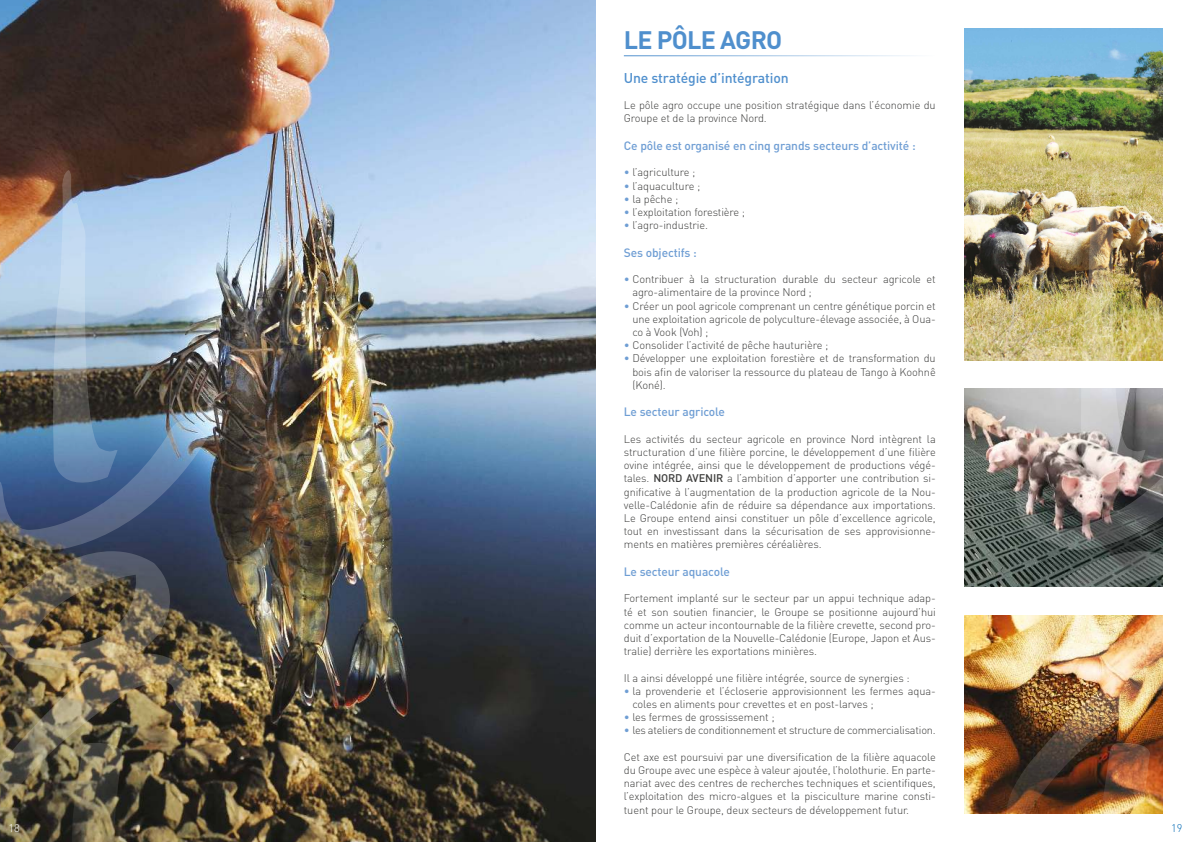
<style>
.page{position:relative;width:1191px;height:842px;background:#fff}
.page>*{position:absolute;margin:0;border:0;box-sizing:border-box;transform-origin:0 0}
.t1{font:700 25px "DIN";letter-spacing:-.03em;color:#4f8fcd}
.t2{font:500 14px "DIN";letter-spacing:-.01em;color:#4f8fcd}
.t3{font:500 12px "DIN";letter-spacing:-.01em;color:#6f9ed4}
.t4{font:300 11px/13.2px "DIN";letter-spacing:-.01em;color:#3c3c3b;text-align:justify}
.t5{font:300 11px "DIN";color:#0069b4}
.t6{font:300 11px "DIN";color:#fff}
.s1{color:#6f9ed4}
.s2{font-weight:500}
</style>
<div class="page">
<img style="left:964px;top:28px;width:198px;height:332px">
<img style="left:964px;top:615px;width:41px;height:199px">
<img style="left:964px;top:388px;width:41px;height:199px">
<img style="left:1005px;top:170px;width:158px;height:644px">
<hr style="left:624px;top:55px;width:311px;height:1px;background:#4f8fcd">
<img style="left:0;top:0;width:595px;height:842px">
<img style="left:0;top:170px;width:208px;height:672px">
<p class="t6" style="left:9px;top:822px;width:13px">18</p>
<h1 class="t1" style="left:624px;top:25px;width:160px">LE PÔLE AGRO</h1>
<p class="t2" style="left:624px;top:71px;width:166px">Une stratégie d’intégration</p>
<p class="t4" style="left:624px;top:99px;width:313px">Le pôle agro occupe une position stratégique dans l’économie du<br>Groupe et de la province Nord.</p>
<p class="t3" style="left:624px;top:140px;width:293px">Ce pôle est organisé en cinq grands secteurs d’activité :</p>
<p class="t4" style="left:624px;top:166px;width:73px"><span class="s1">•</span> l’agriculture ;</p>
<p class="t4" style="left:624px;top:179px;width:78px"><span class="s1">•</span> l’aquaculture ;</p>
<p class="t4" style="left:624px;top:192px;width:56px"><span class="s1">•</span> la pêche ;</p>
<p class="t4" style="left:624px;top:206px;width:123px"><span class="s1">•</span> l’exploitation forestière ;</p>
<p class="t4" style="left:624px;top:219px;width:86px"><span class="s1">•</span> l’agro-industrie.</p>
<p class="t3" style="left:624px;top:247px;width:74px">Ses objectifs :</p>
<p class="t4" style="left:632px;top:273px;width:305px;text-indent:-9px"><span class="s1">•</span> Contribuer à la structuration durable du secteur agricole et agro-alimentaire de la province Nord ;</p>
<p class="t4" style="left:632px;top:299px;width:305px;text-indent:-9px"><span class="s1">•</span> Créer un pool agricole comprenant un centre génétique porcin et une exploitation agricole de polyculture-élevage associée, à Oua&shy;co à Vook (Voh) ;</p>
<p class="t4" style="left:624px;top:339px;width:206px"><span class="s1">•</span> Consolider l’activité de pêche hauturière ;</p>
<p class="t4" style="left:632px;top:352px;width:305px;text-indent:-9px"><span class="s1">•</span> Développer une exploitation forestière et de transformation du bois afin de valoriser la ressource du plateau de Tango à Koohnê (Koné).</p>
<p class="t3" style="left:624px;top:407px;width:103px">Le secteur agricole</p>
<p class="t4" style="left:624px;top:432px;width:313px">Les activités du secteur agricole en province Nord intègrent la structuration d’une filière porcine, le développement d’une filière ovine intégrée, ainsi que le développement de productions végé&shy;tales. <span class="s2">NORD AVENIR</span> a l’ambition d’apporter une contribution si&shy;gnificative à l’augmentation de la production agricole de la Nou&shy;velle-Calédonie afin de réduire sa dépendance aux importations.<br>Le Groupe entend ainsi constituer un pôle d’excellence agricole, tout en investissant dans la sécurisation de ses approvisionne&shy;ments en matières premières céréalières.</p>
<p class="t3" style="left:624px;top:566px;width:107px">Le secteur aquacole</p>
<p class="t4" style="left:624px;top:592px;width:313px">Fortement implanté sur le secteur par un appui technique adap&shy;té et son soutien financier, le Groupe se positionne aujourd’hui comme un acteur incontournable de la filière crevette, second pro&shy;duit d’exportation de la Nouvelle-Calédonie (Europe, Japon et Aus&shy;tralie) derrière les exportations minières.</p>
<p class="t4" style="left:624px;top:671px;width:287px">Il a ainsi développé une filière intégrée, source de synergies :</p>
<p class="t4" style="left:632px;top:684px;width:305px;text-indent:-9px"><span class="s1">•</span> la provenderie et l’écloserie approvisionnent les fermes aqua&shy;coles en aliments pour crevettes et en post-larves ;</p>
<p class="t4" style="left:624px;top:711px;width:152px"><span class="s1">•</span> les fermes de grossissement ;</p>
<p class="t4" style="left:624px;top:724px;width:313px"><span class="s1">•</span> les ateliers de conditionnement et structure de commercialisation.</p>
<p class="t4" style="left:624px;top:750px;width:313px">Cet axe est poursuivi par une diversification de la filière aquacole du Groupe avec une espèce à valeur ajoutée, l’holothurie. En parte&shy;nariat avec des centres de recherches techniques et scientifiques, l’exploitation des micro-algues et la pisciculture marine consti&shy;tuent pour le Groupe, deux secteurs de développement futur.</p>
<p class="t5" style="left:1171px;top:822px;width:13px">19</p>
</div>
